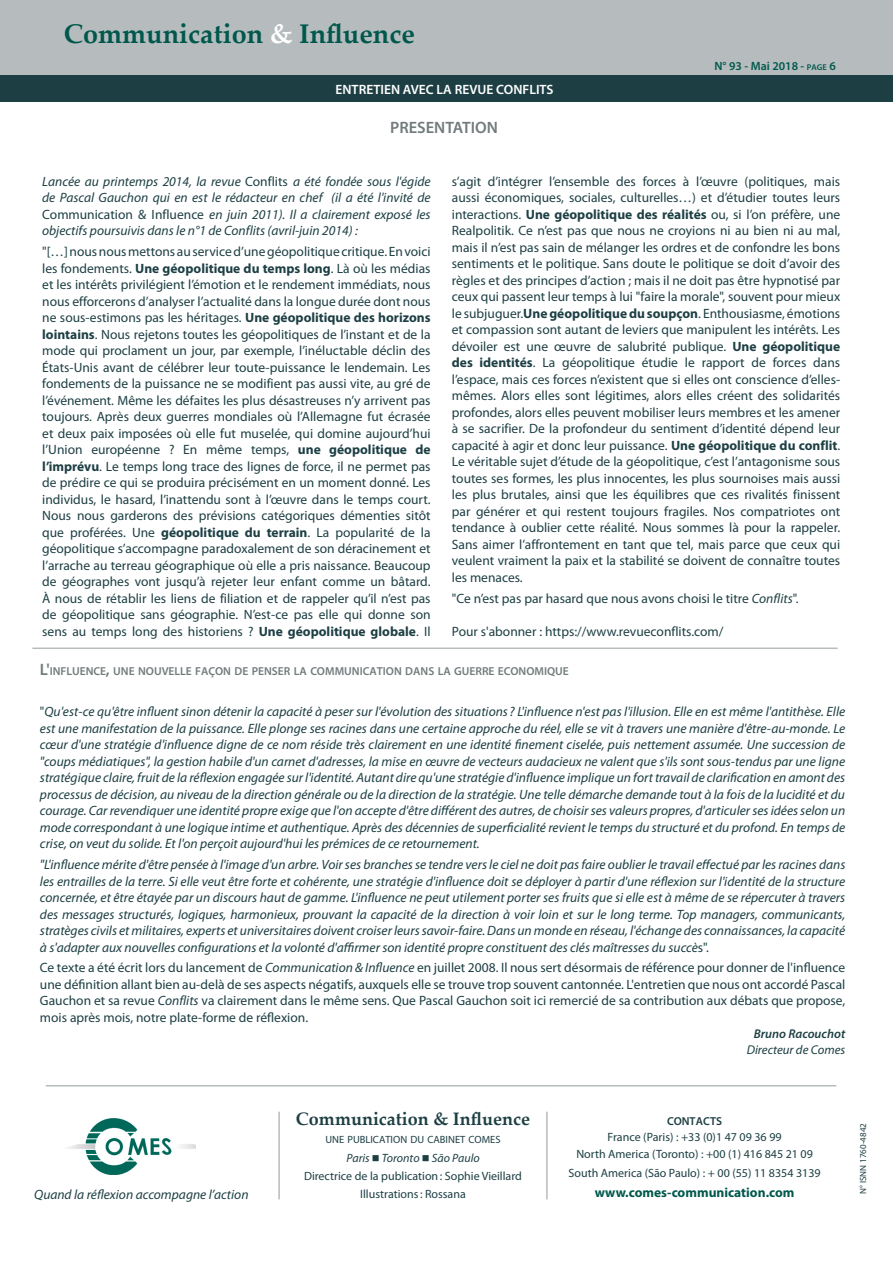
<style>
.page{position:relative;width:893px;height:1263px;background:#fff}
.page>*{position:absolute;margin:0;border:0;box-sizing:border-box;transform-origin:0 0}
.t1{font:700 27px "Palatino Linotype";color:#00584c}
.t2{font:700 18px "Palatino Linotype";color:#1d3f44}
.Titre_colonnes{font:600 16.5px "Myriad Pro";color:#727b7c}
.Style_de_paragraphe{font:13.5px/16.5px "Myriad Pro";color:#1d3f44;text-align:justify}
.Style_de_paragraphe-2{font:italic 13.5px/16.5px "Myriad Pro";color:#1d3f44;text-align:justify}
.t3{font:600 13.5px "Myriad Pro";color:#fff}
.t4{font:700 13.5px "Myriad Pro";color:#00584c}
.Style_de_paragraphe-3{font:italic 12.75px "Myriad Pro";color:#1d3f44}
.Style_de_paragraphe-4{font:italic 600 12.75px "Myriad Pro";color:#1d3f44}
.t5{font:12px "Myriad Pro";color:#1d3f44}
.t6{font:italic 12px "Myriad Pro";color:#1d3f44}
.t7{font:600 12px "Myriad Pro";color:#00584c}
.Titre_colonnes-2{font:600 11.55px "Myriad Pro";color:#727b7c}
.t8{font:600 11.55px "Myriad Pro";color:#1d3f44}
.t9{font:10.5px "Myriad Pro";color:#1d3f44}
.Style_de_paragraphe-5{font:9px "Myriad Pro";color:#1d3f44}
.s1{color:#fff}
.s2{font-size:8.4px}
.s3{font-style:normal}
.s4{font-weight:700}
.s5{font-style:italic}
.s6{font-size:16.5px}
</style>
<div class="page">
<div style="left:0;top:81px;width:893px;height:21px;background:#1d3f44"></div>
<div style="left:0;top:0;width:893px;height:81px;background:#b6bcbe"></div>
<div style="left:0;top:76px;width:893px;height:21px;background:#1d3f44"></div>
<img style="left:67px;top:1118px;width:128px;height:57px">
<hr style="left:278px;top:1112px;width:2px;height:87px;background:#b6bcbe">
<hr style="left:546px;top:1112px;width:2px;height:87px;background:#b6bcbe">
<hr style="left:32px;top:647px;width:806px;height:2px;background:#b6bcbe">
<hr style="left:46px;top:1085px;width:790px;height:1px;background:#b6bcbe">
<p class="t1" style="left:64px;top:14px;width:353px">Communication <span class="s1">&amp;</span> Influence</p>
<p class="t3" style="left:335px;top:81px;width:220px">ENTRETIEN AVEC LA REVUE CONFLITS</p>
<p class="Titre_colonnes" style="left:390px;top:116px;width:109px">PRESENTATION</p>
<p class="t7" style="left:714px;top:58px;width:123px">N° 93 - Mai 2018 - <span class="s2">PAGE</span> 6</p>
<p class="Style_de_paragraphe-2" style="left:42px;top:173px;width:390px">Lancée au printemps 2014, la revue <span class="s3">Conflits</span> a été fondée sous l'égide de Pascal Gauchon qui en est le rédacteur en chef (il a été l'invité de <span class="s3">Communication &amp; Influence</span> en juin 2011). Il a clairement exposé les objectifs poursuivis dans le n°1 de Conflits (avril-juin 2014) :</p>
<p class="Style_de_paragraphe" style="left:42px;top:243px;width:390px">"[…] nous nous mettons au service d’une géopolitique critique. En voici les fondements. <span class="s4">Une géopolitique du temps long</span>. Là où les médias et les intérêts privilégient l’émotion et le rendement immédiats, nous nous efforcerons d’analyser l’actualité dans la longue durée dont nous ne sous-estimons pas les héritages. <span class="s4">Une géopolitique des horizons lointains</span>. Nous rejetons toutes les géopolitiques de l’instant et de la mode qui proclament un jour, par exemple, l’inéluctable déclin des États-Unis avant de célébrer leur toute-puissance le lendemain. Les fondements de la puissance ne se modifient pas aussi vite, au gré de l’événement. Même les défaites les plus désastreuses n’y arrivent pas toujours. Après deux guerres mondiales où l’Allemagne fut écrasée et deux paix imposées où elle fut muselée, qui domine aujourd’hui l’Union européenne ? En même temps, <span class="s4">une géopolitique de l’imprévu</span>. Le temps long trace des lignes de force, il ne permet pas de prédire ce qui se produira précisément en un moment donné. Les individus, le hasard, l’inattendu sont à l’œuvre dans le temps court.<br>Nous nous garderons des prévisions catégoriques démenties sitôt que proférées. Une <span class="s4">géopolitique du terrain</span>. La popularité de la géopolitique s’accompagne paradoxalement de son déracinement et l’arrache au terreau géographique où elle a pris naissance. Beaucoup de géographes vont jusqu’à rejeter leur enfant comme un bâtard.<br>À nous de rétablir les liens de filiation et de rappeler qu’il n’est pas de géopolitique sans géographie. N’est-ce pas elle qui donne son sens au temps long des historiens ? <span class="s4">Une géopolitique globale</span>. Il</p>
<p class="Style_de_paragraphe" style="left:452px;top:173px;width:390px">s’agit d’intégrer l’ensemble des forces à l’œuvre (politiques, mais aussi économiques, sociales, culturelles…) et d’étudier toutes leurs interactions. <span class="s4">Une géopolitique des réalités</span> ou, si l’on préfère, une Realpolitik. Ce n’est pas que nous ne croyions ni au bien ni au mal, mais il n’est pas sain de mélanger les ordres et de confondre les bons sentiments et le politique. Sans doute le politique se doit d’avoir des règles et des principes d’action ; mais il ne doit pas être hypnotisé par ceux qui passent leur temps à lui "faire la morale", souvent pour mieux le subjuguer.<span class="s4">Une géopolitique du soupçon</span>. Enthousiasme, émotions et compassion sont autant de leviers que manipulent les intérêts. Les dévoiler est une œuvre de salubrité publique. <span class="s4">Une géopolitique des identités</span>. La géopolitique étudie le rapport de forces dans l’espace, mais ces forces n’existent que si elles ont conscience d’elles&shy;mêmes. Alors elles sont légitimes, alors elles créent des solidarités profondes, alors elles peuvent mobiliser leurs membres et les amener à se sacrifier. De la profondeur du sentiment d’identité dépend leur capacité à agir et donc leur puissance. <span class="s4">Une géopolitique du conflit</span>.<br>Le véritable sujet d’étude de la géopolitique, c’est l’antagonisme sous toutes ses formes, les plus innocentes, les plus sournoises mais aussi les plus brutales, ainsi que les équilibres que ces rivalités finissent par générer et qui restent toujours fragiles. Nos compatriotes ont tendance à oublier cette réalité. Nous sommes là pour la rappeler.<br>Sans aimer l’affrontement en tant que tel, mais parce que ceux qui veulent vraiment la paix et la stabilité se doivent de connaître toutes les menaces.</p>
<p class="Style_de_paragraphe" style="left:452px;top:590px;width:348px">"Ce n’est pas par hasard que nous avons choisi le titre <span class="s5">Conflits</span>".</p>
<p class="Style_de_paragraphe" style="left:452px;top:623px;width:273px">Pour s'abonner : https://www.revueconflits.com/</p>
<p class="Titre_colonnes-2" style="left:40px;top:664px;width:344px"><span class="s6">L'</span>IN FLUENCE<span class="s6">,</span> UNE NOUVELLE FAÇON DE PENSER LA COMMUNICATION</p>
<p class="Titre_colonnes-2" style="left:405px;top:664px;width:114px">DANS LA GUERRE ECONO</p>
<p class="Titre_colonnes-2" style="left:535px;top:664px;width:36px">MIQUE</p>
<p class="Style_de_paragraphe-2" style="left:40px;top:703px;width:807px"><span class="s3">"</span>Qu'est-ce qu'être influent sinon détenir la capacité à peser sur l'évolution des situations? L'influence n'est pas l'illusion. Elle en est même l'antithèse. Elle est une manifestation de la puissance. Elle plonge ses racines dans une certaine approche du réel, elle se vit à travers une manière d'être-au-monde. Le cœur d'une stratégie d'influence digne de ce nom réside très clairement en une identité finement ciselée, puis nettement assumée. Une succession de "coups médiatiques", la gestion habile d'un carnet d'adresses, la mise en œuvre de vecteurs audacieux ne valent que s'ils sont sous-tendus par une ligne stratégique claire, fruit de la réflexion engagée sur l'identité. Autant dire qu'une stratégie d'influence implique un fort travail de clarification en amont des processus de décision, au niveau de la direction générale ou de la direction de la stratégie. Une telle démarche demande tout à la fois de la lucidité et du courage. Car revendiquer une identité propre exige que l'on accepte d'être différent des autres, de choisir ses valeurs propres, d'articuler ses idées selon un mode correspondant à une logique intime et authentique. Après des décennies de superficialité revient le temps du structuré et du profond. En temps de crise, on veut du solide. Et l'on perçoit aujourd'hui les prémices de ce retournement.</p>
<p class="Style_de_paragraphe-2" style="left:40px;top:856px;width:807px">"L'influence mérite d'être pensée à l'image d'un arbre. Voir ses branches se tendre vers le ciel ne doit pas faire oublier le travail effectué par les racines dans les entrailles de la terre. Si elle veut être forte et cohérente, une stratégie d'influence doit se déployer à partir d'une réflexion sur l'identité de la structure concernée, et être étayée par un discours haut de gamme. L'influence ne peut utilement porter ses fruits que si elle est à même de se répercuter à travers des messages structurés, logiques, harmonieux, prouvant la capacité de la direction à voir loin et sur le long terme. Top managers, communicants, stratèges civils et militaires, experts et universitaires doivent croiser leurs savoir-faire. Dans un monde en réseau, l'échange des connaissances, la capacité à s'adapter aux nouvelles configurations et la volonté d'affirmer son identité propre constituent des clés maîtresses du succè<span class="s3">s".</span></p>
<p class="Style_de_paragraphe" style="left:40px;top:959px;width:807px">Ce texte a été écrit lors du lancement de <span class="s5">Communication &amp; Influence</span> en juillet 2008. Il nous sert désormais de référence pour donner de l'influence une définition allant bien au-delà de ses aspects négatifs, auxquels elle se trouve trop souvent cantonnée. L'entretien que nous ont accordé Pascal Gauchon et sa revue <span class="s5">Conflits</span> va clairement dans le même sens. Que Pascal Gauchon soit ici remercié de sa contribution aux débats que propose, mois après mois, notre plate-forme de réflexion.</p>
<p class="Style_de_paragraphe-4" style="left:754px;top:1026px;width:93px">Bruno Racouchot</p>
<p class="Style_de_paragraphe-3" style="left:747px;top:1042px;width:100px">Directeur de Comes</p>
<p class="t2" style="left:296px;top:1106px;width:236px">Communication &amp; Influence</p>
<p class="t9" style="left:325px;top:1132px;width:177px">UNE PUBLICATION DU CABINET COMES</p>
<p class="t6" style="left:346px;top:1150px;width:135px">Paris ■ Toronto ■ São Paulo</p>
<p class="t5" style="left:304px;top:1168px;width:219px">Directrice de la publication: Sophie Vieillard</p>
<p class="t5" style="left:360px;top:1186px;width:107px">Illustrations: Rossana</p>
<p class="t8" style="left:667px;top:1113px;width:15px">CONT</p>
<p class="t8" style="left:696px;top:1113px;width:22px">ACTS</p>
<p class="t5" style="left:608px;top:1130px;width:176px">France (Paris) : +33 (0)1 47 09 36 99</p>
<p class="t5" style="left:576px;top:1146px;width:238px">North America (Toronto) : +00 (1) 416 845 21 09</p>
<p class="t5" style="left:568px;top:1166px;width:254px">South America (São Paulo) : + 00 (55) 11 8354 3139</p>
<p class="Style_de_paragraphe-2" style="left:34px;top:1186px;width:216px">Quand la réflexion accompagne l’action</p>
<p class="t4" style="left:595px;top:1183px;width:201px">www.comes-communication.com</p>
<p class="Style_de_paragraphe-5" style="left:858px;top:1194px;width:72px;rotate:-90deg">N° ISNN 1760-4842</p>
</div>
